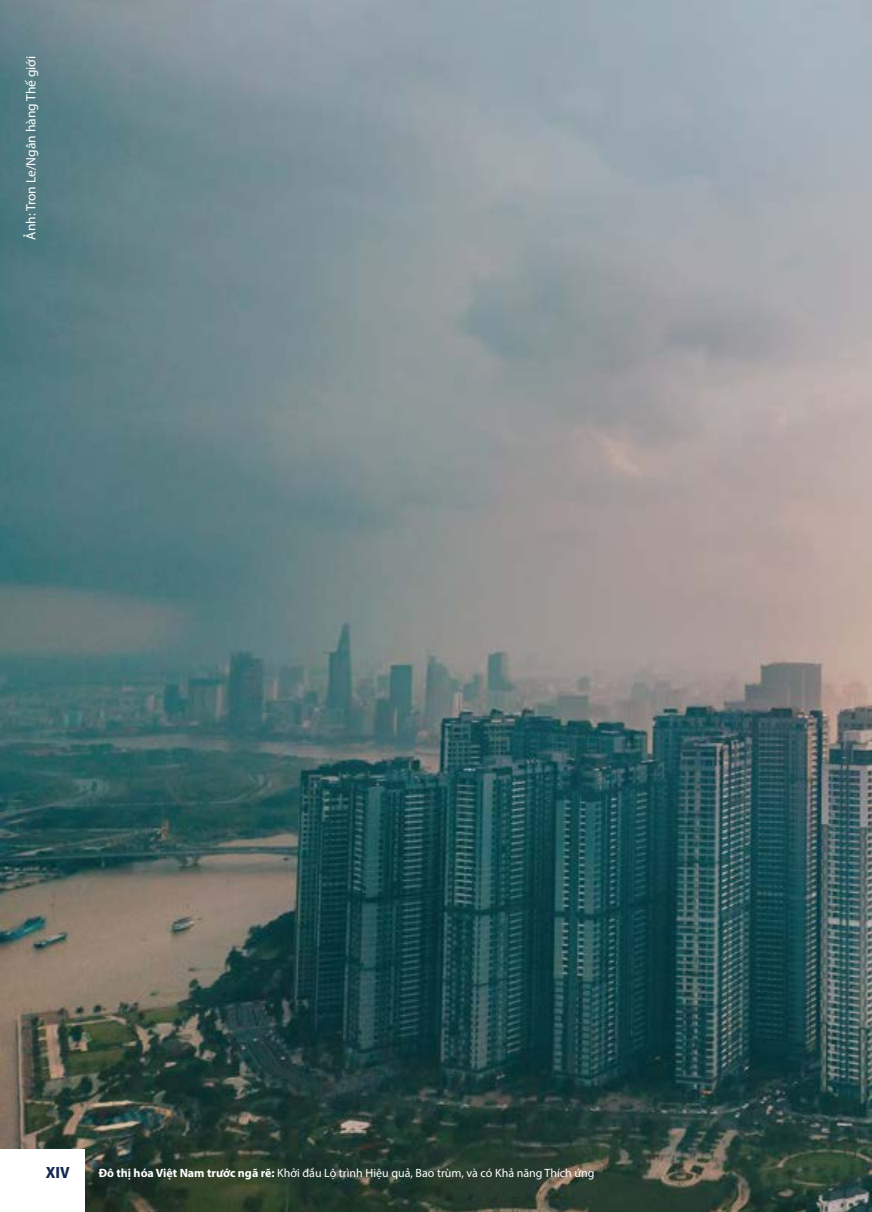
<style>
.page{position:relative;width:872px;height:1212px;background:#fff}
.page>*{position:absolute;margin:0;border:0;box-sizing:border-box;transform-origin:0 0}
.t1{font:15.75px "Frutiger LT 77 Blk Cn";color:#152950}
.t2{font:13.5px "Myriad Pro";color:#fff}
.t3{font:12px "Myriad Pro";color:#fff}
.s1{font-weight:700}
</style>
<div class="page">
<img style="left:0;top:0;width:872px;height:1212px">
<div style="left:0;top:1149px;width:84px;height:63px;background:#fff"></div>
<p class="t2" style="left:23px;top:240px;width:185px;rotate:-90deg">Ảnh: Tron Le/Ngân hàng Thế giới</p>
<h1 class="t1" style="left:46px;top:1163px;width:25px">XIV</h1>
<p class="t3" style="left:99px;top:1166px;width:497px"><span class="s1">Đô thị hóa Việt Nam trước ngã rẽ:</span> Khởi đầu Lộ trình Hiệu quả, Bao trùm, và có Khả năng Thích ứng</p>
</div>
